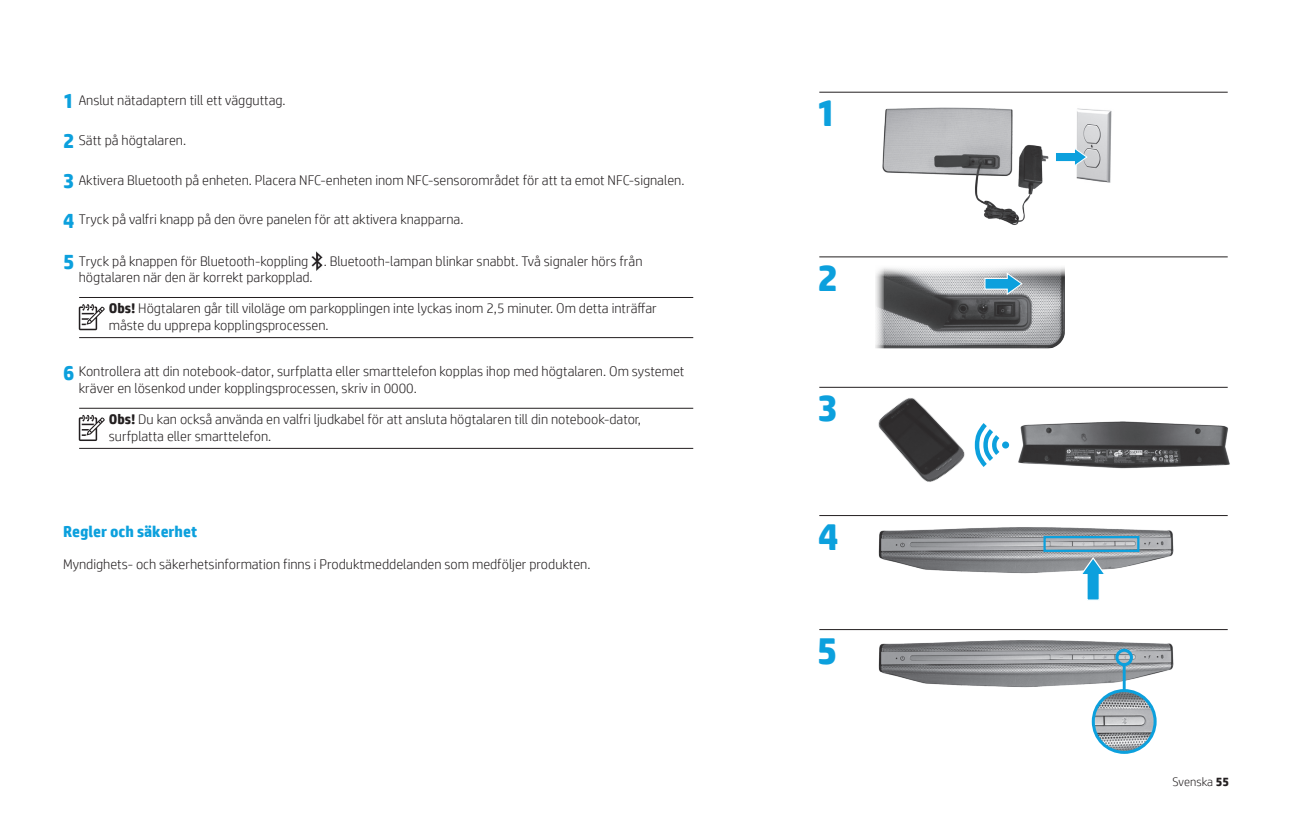
<style>
.page{position:relative;width:1292px;height:819px;background:#fff}
.page>*{position:absolute;margin:0;border:0;box-sizing:border-box;transform-origin:0 0}
.t1{font:700 38.32px "HP Simplified";color:#0ca0dd}
._1_text_title__no_DC{font:700 15.75px "HP Simplified";color:#0ca0dd}
.STEPS{font:300 14px/16.8px "HP Simplified";color:#231f20}
.note{font:300 14px/16.8px "HP Simplified";color:#231f20}
.TS_2ND_PARA{font:300 14px "HP Simplified";color:#231f20}
._1_text_title{font:300 14px "HP Simplified";color:#231f20}
.figure_titles{font:300 12.25px "HP Simplified";color:#231f20}
.s1{font-weight:700;font-size:21px;color:#0ca0dd}
.s2{font-weight:700}
</style>
<div class="page">
<hr style="left:79px;top:297px;width:614px;height:1px;background:#231f20">
<hr style="left:79px;top:337px;width:614px;height:1px;background:#231f20">
<hr style="left:79px;top:408px;width:614px;height:1px;background:#231f20">
<hr style="left:79px;top:448px;width:614px;height:1px;background:#231f20">
<img style="left:312px;top:251px;width:11px;height:19px">
<svg style="left:79px;top:304px;width:26px;height:26px"></svg>
<svg style="left:79px;top:415px;width:26px;height:26px"></svg>
<img style="left:884px;top:276px;width:180px;height:72px">
<svg style="left:845px;top:256px;width:267px;height:20px"></svg>
<svg style="left:855px;top:256px;width:29px;height:93px"></svg>
<img style="left:1076px;top:108px;width:36px;height:75px">
<hr style="left:819px;top:257px;width:408px;height:1px;background:#231f20">
<hr style="left:819px;top:387px;width:408px;height:1px;background:#231f20">
<hr style="left:819px;top:515px;width:408px;height:1px;background:#231f20">
<hr style="left:819px;top:92px;width:408px;height:1px;background:#231f20">
<hr style="left:819px;top:629px;width:408px;height:1px;background:#231f20">
<img style="left:1018px;top:421px;width:212px;height:48px">
<img style="left:882px;top:107px;width:167px;height:118px">
<svg style="left:984px;top:271px;width:39px;height:25px"></svg>
<img style="left:878px;top:527px;width:295px;height:47px">
<svg style="left:1056px;top:147px;width:32px;height:21px"></svg>
<div style="left:1043px;top:536px;width:96px;height:16px;border:2px solid #0ca0dd"></div>
<img style="left:878px;top:640px;width:295px;height:48px">
<img style="left:1093px;top:691px;width:62px;height:61px;border-radius:31px">
<div style="left:1091px;top:689px;width:65px;height:65px;border:3px solid #0ca0dd;border-radius:50%"></div>
<div style="left:1115px;top:649px;width:18px;height:17px;border:3px solid #0ca0dd;border-radius:50%"></div>
<hr style="left:1122px;top:665px;width:3px;height:26px;background:#0ca0dd">
<svg style="left:1079px;top:556px;width:27px;height:44px"></svg>
<img style="left:866px;top:386px;width:149px;height:96px">
<svg style="left:974px;top:423px;width:25px;height:44px"></svg>
<div style="left:1002px;top:441px;width:7px;height:8px;background:#0ca0dd;border-radius:50%"></div>
<p class="_1_text_title" style="left:63px;top:92px;width:224px"><span class="s1">1</span> Anslut nätadaptern till ett vägguttag.</p>
<p class="STEPS" style="left:63px;top:131px;width:125px"><span class="s1">2</span> Sätt på högtalaren.</p>
<p class="STEPS" style="left:63px;top:171px;width:623px"><span class="s1">3</span> Aktivera Bluetooth på enheten. Placera NFC-enheten inom NFC-sensorområdet för att ta emot NFC-signalen.</p>
<p class="STEPS" style="left:63px;top:211px;width:402px"><span class="s1">4</span> Tryck på valfri knapp på den övre panelen för att aktivera knapparna.</p>
<p class="STEPS" style="left:79px;top:252px;width:565px;text-indent:-16px"><span class="s1">5</span> Tryck på knappen för Bluetooth-koppling . Bluetooth-lampan blinkar snabbt. Två signaler hörs från högtalaren när den är korrekt parkopplad.</p>
<p class="note" style="left:109px;top:300px;width:549px"><span class="s2">Obs!</span> Högtalaren går till viloläge om parkopplingen inte lyckas inom 2,5 minuter. Om detta inträffar måste du upprepa kopplingsprocessen.</p>
<p class="STEPS" style="left:79px;top:363px;width:607px;text-indent:-16px"><span class="s1">6</span> Kontrollera att din notebook-dator, surfplatta eller smarttelefon kopplas ihop med högtalaren. Om systemet kräver en lösenkod under kopplingsprocessen, skriv in 0000.</p>
<p class="note" style="left:109px;top:411px;width:533px"><span class="s2">Obs!</span> Du kan också använda en valfri ljudkabel för att ansluta högtalaren till din notebook-dator, surfplatta eller smarttelefon.</p>
<p class="_1_text_title__no_DC" style="left:63px;top:522px;width:136px">Regler och säkerhet</p>
<p class="TS_2ND_PARA" style="left:63px;top:557px;width:529px">Myndighets- och säkerhetsinformation finns i Produktmeddelanden som medföljer produkten.</p>
<h1 class="t1" style="left:816px;top:90px;width:22px">1</h1>
<h1 class="t1" style="left:817px;top:255px;width:22px">2</h1>
<h1 class="t1" style="left:817px;top:386px;width:22px">3</h1>
<h1 class="t1" style="left:818px;top:514px;width:22px">4</h1>
<h1 class="t1" style="left:817px;top:628px;width:22px">5</h1>
<p class="figure_titles" style="left:1172px;top:775px;width:58px">Svenska <span class="s2">55</span></p>
</div>
